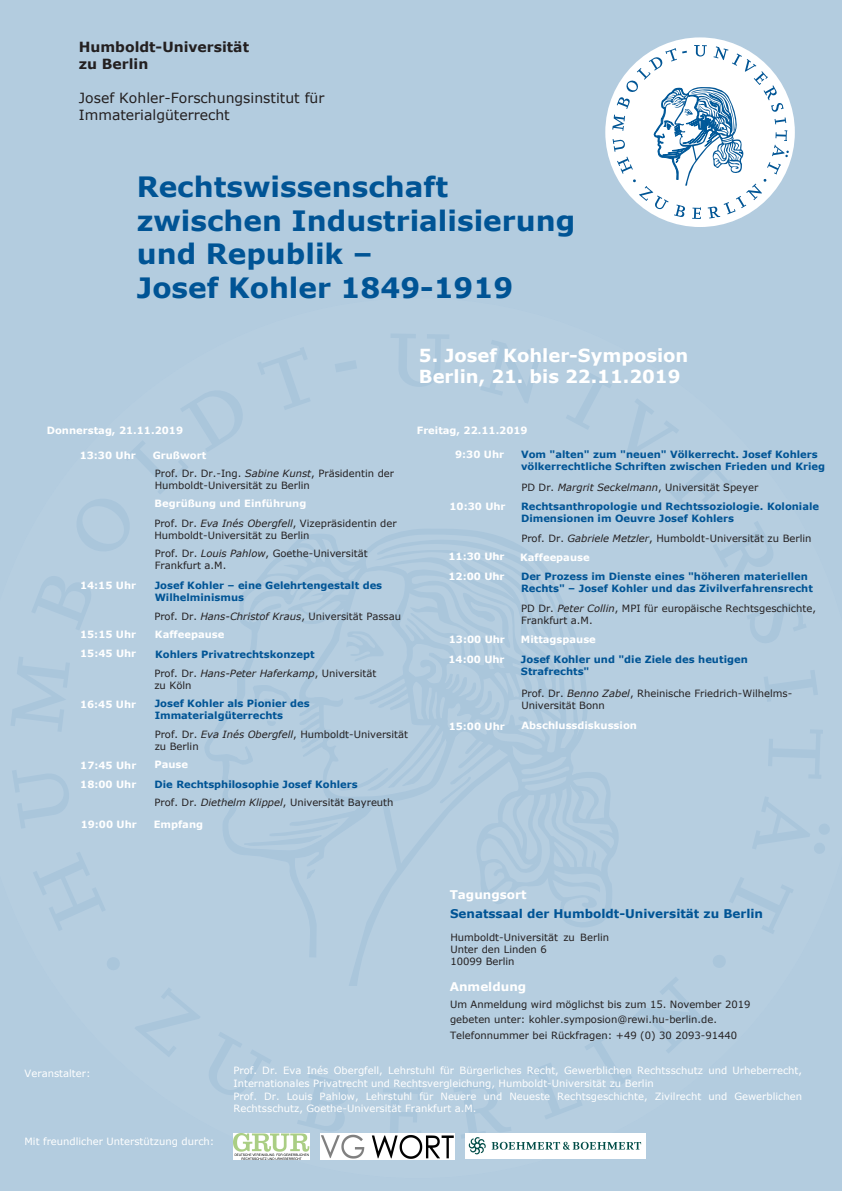
<style>
.page{position:relative;width:842px;height:1191px;background:#fff}
.page>*{position:absolute;margin:0;border:0;box-sizing:border-box;transform-origin:0 0}
.t1{font:700 28px/33.6px "Verdana";color:#005495}
.t2{font:700 18px/20.8px "Verdana";color:#fff}
.t3{font:14px/16.8px "Verdana";color:#231f20}
.t4{font:700 14px/16.8px "Verdana";color:#231f20}
.t5{font:700 12px "Verdana";color:#005495}
.t6{font:700 12px "Verdana";color:#fff}
.t7{font:10px/12px "Verdana";color:#231f20}
.t8{font:700 10px/12px "Verdana";color:#005495}
.t9{font:10px/12.7px "Verdana";color:#fff}
.t10{font:700 10px/12px "Verdana";color:#005495}
.t11{font:700 10px/19.3px "Verdana";color:#fff}
.t12{font:700 10px "Verdana";color:#fff}
.s1{font-style:inherit}
.s2{font-style:italic}
.s3{font-weight:700;color:#fff}
.s4{font-weight:400;color:#231f20}
.s5{font-weight:400;font-style:italic;color:#231f20}
</style>
<div class="page">
<div style="left:0;top:1px;width:841px;height:1190px;background:#b6cee0"></div>
<svg style="left:381px;top:1133px;width:41px;height:1px"></svg>
<div style="left:605px;top:37px;width:190px;height:190px;background:#fff;border-radius:50%"></div>
<svg style="left:612px;top:45px;width:177px;height:174px"></svg>
<img style="left:234px;top:1133px;width:75px;height:26px">
<img style="left:321px;top:1134px;width:133px;height:25px">
<img style="left:465px;top:1133px;width:180px;height:25px">
<h3 class="t4" style="left:79px;top:38px;width:172px">Humboldt--Universität zu Berlin</h3>
<h3 class="t3" style="left:79px;top:89px;width:247px">Josef Kohler-Forschungsinstitut für<br>Immaterialgüterrecht</h3>
<h1 class="t1" style="left:137px;top:170px;width:440px">Rechtswissenschaft zwischen Industrialisierung und Republik –<br>Josef Kohler 1849-1919</h1>
<h2 class="t2" style="left:419px;top:345px;width:271px">5. Josef Kohler-Symposion<br>Berlin, 21. bis 22.11.2019</h2>
<p class="t12" style="left:47px;top:423px;width:138px">Donnerstag, 21.11.2019</p>
<p class="t11" style="left:80px;top:445px;width:58px">1<span class="s1">3:30</span> Uhr</p>
<p class="t12" style="left:153px;top:448px;width:55px">Grußwort</p>
<p class="t11" style="left:80px;top:576px;width:58px">1<span class="s1">4:</span>15 Uhr</p>
<p class="t11" style="left:80px;top:624px;width:58px">1<span class="s1">5:</span>15 Uhr<br>1<span class="s1">5:</span>45 Uhr</p>
<p class="t11" style="left:80px;top:694px;width:58px">1<span class="s1">6:</span>45 Uhr</p>
<p class="t11" style="left:80px;top:755px;width:58px">1<span class="s1">7:</span>45 Uhr</p>
<p class="t11" style="left:80px;top:774px;width:58px">18<span class="s1">:</span>00 Uhr</p>
<p class="t7" style="left:155px;top:467px;width:241px">Prof. Dr. Dr.-Ing. <span class="s2">Sabine Kunst</span>, Präsidentin der<br>Humboldt-Universität zu Berlin</p>
<p class="t7" style="left:154px;top:493px;width:244px;line-height:20.2px"><span class="s3">Begrüßung und Einführung<br></span>Prof. Dr. <span class="s2">Eva Inés Obergfell</span>, Vizepräsidentin der</p>
<p class="t7" style="left:154px;top:526px;width:215px;line-height:18.1px">Humboldt-Universität zu Berlin<br>Prof. Dr. <span class="s2">Louis Pahlow</span>, Goethe-Universität</p>
<p class="t7" style="left:155px;top:559px;width:73px">Frankfurt a.M.</p>
<p class="t10" style="left:155px;top:579px;width:229px">Josef Kohler – eine Gelehrtengestalt des<br>Wilhelminismus</p>
<p class="t7" style="left:154px;top:607px;width:248px;line-height:18.5px">Prof. Dr. <span class="s2">Hans-C</span><span class="s2">h</span><span class="s2">ristof Kraus</span>, Universität Passau<br><span class="s3">Kaffeepause</span></p>
<p class="t8" style="left:154px;top:645px;width:223px;line-height:18.3px">Kohlers Privatrechtskonzept<br><span class="s4">Prof. Dr.</span> <span class="s5">Hans-Peter Haferkamp</span><span class="s4">, Universität</span></p>
<p class="t7" style="left:154px;top:679px;width:39px">zu Köln</p>
<p class="t10" style="left:155px;top:697px;width:156px">Josef Kohler als Pionier des<br>Immaterialgüterrechts</p>
<p class="t7" style="left:155px;top:728px;width:255px">Prof. Dr. <span class="s2">Eva Inés Obergfell</span>, Humboldt-Universität zu Berlin</p>
<p class="t12" style="left:154px;top:757px;width:35px">Pause</p>
<p class="t8" style="left:155px;top:774px;width:240px;line-height:18.3px">Die Rechtsphilosophie Josef Kohlers<br><span class="s4">Prof. Dr.</span> <span class="s5">Diethelm Klippel</span><span class="s4">, Universität Bayreuth</span></p>
<p class="t11" style="left:81px;top:814px;width:58px">1<span class="s1">9:00</span> Uhr</p>
<p class="t12" style="left:154px;top:817px;width:51px">Empfang</p>
<p class="t12" style="left:417px;top:423px;width:112px">Freitag, 22.11.2019</p>
<p class="t12" style="left:455px;top:447px;width:50px">9:30 <span class="s1">Uhr</span></p>
<p class="t8" style="left:521px;top:448px;width:305px">Vom "alten" zum "neuen" Völkerrecht. Josef Kohlers völkerrechtliche Schriften zwischen Frieden und Krieg</p>
<p class="t7" style="left:521px;top:481px;width:238px">PD Dr. <span class="s2">Margrit Seckelmann</span>, Universität Speyer</p>
<p class="t11" style="left:449px;top:496px;width:58px">1<span class="s1">0:30</span> Uhr</p>
<p class="t10" style="left:521px;top:500px;width:300px">Rechtsanthropologie und Rechtssoziologie. Koloniale<br>Dimensionen im Oeuvre Josef Kohlers</p>
<p class="t7" style="left:521px;top:532px;width:292px">Prof. Dr. <span class="s2">Gabriele Metzler</span>, Humboldt-Universität zu Berlin</p>
<p class="t12" style="left:448px;top:549px;width:58px">11:30 <span class="s1">Uhr</span></p>
<p class="t12" style="left:520px;top:550px;width:71px">Kaffeepause</p>
<p class="t8" style="left:521px;top:570px;width:293px">Der Prozess im Dienste eines "höheren materiellen<br>Rechts" <span class="s1">–</span> Josef Kohler und das Zivilverfahrensrecht</p>
<p class="t11" style="left:448px;top:566px;width:58px">1<span class="s1">2:00</span> Uhr</p>
<p class="t7" style="left:521px;top:602px;width:296px">PD Dr. <span class="s2">Peter Collin</span>, MPI für europäische Rechtsgeschichte,<br>Frankfurt a.M.</p>
<p class="t11" style="left:449px;top:630px;width:58px">13<span class="s1">:</span>00 Uhr</p>
<p class="t11" style="left:521px;top:629px;width:76px">Mittagspause</p>
<p class="t11" style="left:448px;top:649px;width:58px">14<span class="s1">:00</span> Uhr</p>
<p class="t8" style="left:521px;top:653px;width:228px">Josef Kohler und "die Ziele des heutigen<br>Strafrechts"</p>
<p class="t7" style="left:521px;top:687px;width:272px">Prof. Dr. <span class="s2">Benno Zabel</span>, Rheinische Friedrich-Wilhelms-<br>Universität Bonn</p>
<p class="t11" style="left:449px;top:716px;width:58px">1<span class="s1">5:</span>00 Uhr</p>
<p class="t12" style="left:521px;top:718px;width:117px">Abschlussdiskussion</p>
<p class="t6" style="left:450px;top:886px;width:78px">Tagungsort</p>
<p class="t5" style="left:450px;top:905px;width:315px">Senatssaal der Humboldt-Universität zu Berlin</p>
<p class="t7" style="left:450px;top:931px;width:160px">Humboldt-Universität zu Berlin<br>Unter den Linden 6<br>10099 Berlin</p>
<p class="t6" style="left:450px;top:979px;width:78px">Anmeldung</p>
<p class="t7" style="left:450px;top:997px;width:302px;line-height:15.1px">Um Anmeldung wird möglichst bis zum 15. November 2019 gebeten unter: kohler.symposion@rewi.hu-berlin.de.<br>Telefonnummer bei Rückfragen: +49 (0) 30 2093-91440</p>
<p class="t9" style="left:25px;top:1066px;width:68px">Veranstalter:</p>
<p class="t9" style="left:25px;top:1135px;width:191px">Mit freundlicher Unterstützung durch:</p>
<p class="t9" style="left:233px;top:1064px;width:570px">Prof. Dr. Eva Inés Obergfell, Lehrstuhl für Bürgerliches Recht, Gewerblichen Rechtsschutz und Urheberrecht, Internationales Privatrecht und Rechtsvergleichung, Humboldt-Universität zu Berlin<br>Prof. Dr. Louis Pahlow, Lehrstuhl für Neuere und Neueste Rechtsgeschichte, Zivilrecht und Gewerblichen Rechtsschutz, Goethe-Universität Frankfurt a.M.</p>
</div>
